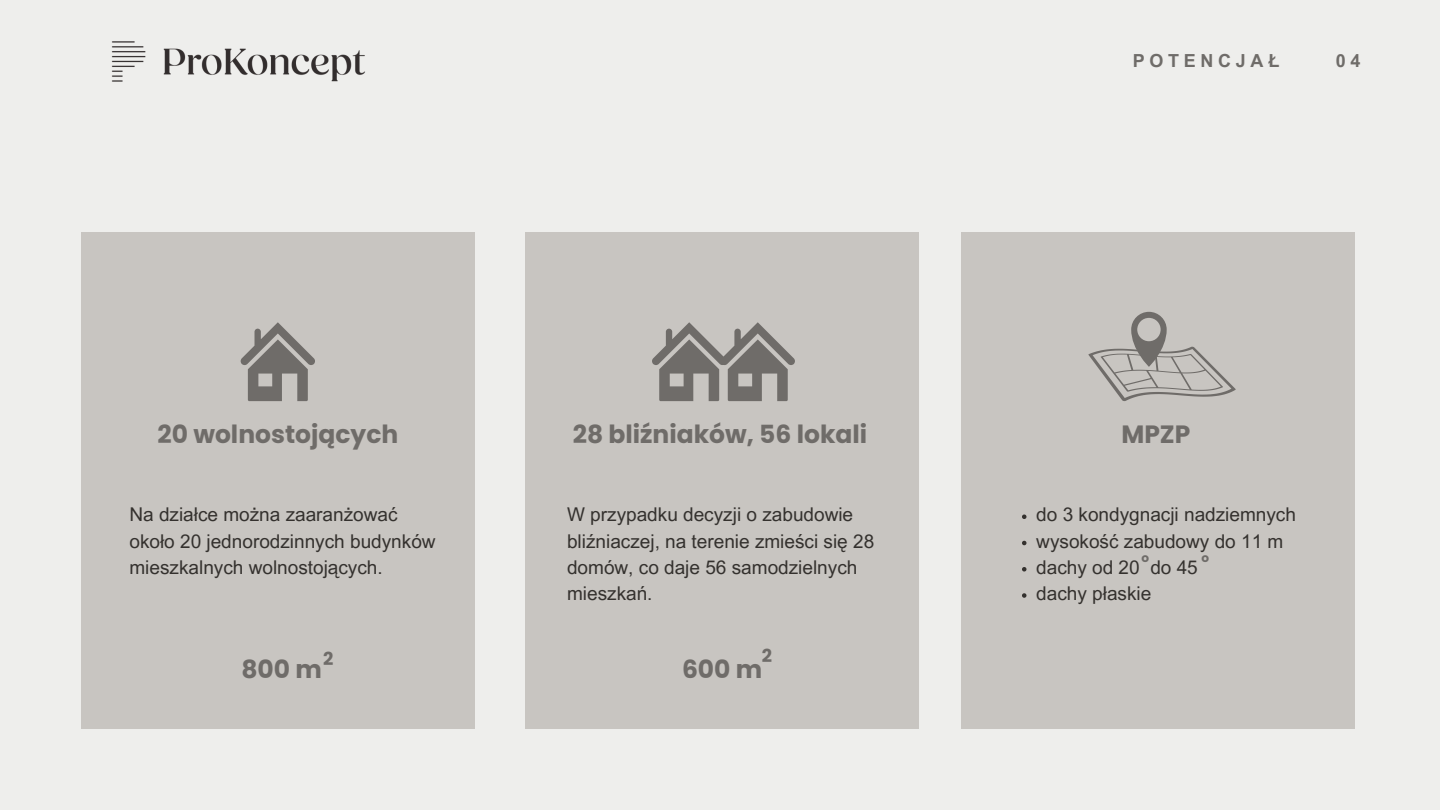
<style>
.page{position:relative;width:1440px;height:810px;background:#eeeeec}
.page>*{position:absolute;margin:0;border:0;box-sizing:border-box;transform-origin:0 0}
.t1{font:700 25px "Poppins";color:#6f6c69}
.t2{font:19px/26.2px "Arial MT Pro";color:#34312e}
.t3{font:700 18px "Arial MT Pro";letter-spacing:.26em;color:#6f6c69}
.t4{font:700 18px "Poppins";color:#6f6c69}
.t5{font:700 12px "Poppins";color:#6f6c69}
</style>
<div class="page">
<img style="left:111px;top:41px;width:254px;height:41px">
<div style="left:81px;top:232px;width:394px;height:497px;background:#c8c5c1"></div>
<div style="left:961px;top:232px;width:394px;height:497px;background:#c8c5c1"></div>
<div style="left:525px;top:232px;width:393px;height:497px;background:#c8c5c1"></div>
<svg style="left:240px;top:322px;width:75px;height:79px"></svg>
<svg style="left:652px;top:322px;width:143px;height:79px"></svg>
<svg style="left:1088px;top:312px;width:147px;height:89px"></svg>
<svg style="left:1022px;top:515px;width:4px;height:4px"></svg>
<svg style="left:1022px;top:541px;width:4px;height:4px"></svg>
<svg style="left:1022px;top:567px;width:4px;height:5px"></svg>
<svg style="left:1022px;top:593px;width:4px;height:5px"></svg>
<p class="t3" style="left:1133px;top:54px;width:148px">POTENCJAŁ</p>
<h3 class="t3" style="left:1336px;top:54px;width:26px">0 4</h3>
<p class="t1" style="left:158px;top:417px;width:242px">20 wolnostojących</p>
<h2 class="t1" style="left:573px;top:417px;width:296px">28 bliźniaków, 56 lokali</h2>
<p class="t1" style="left:1121px;top:417px;width:71px">MPZP</p>
<p class="t2" style="left:129px;top:504px;width:308px">Na działce można zaaranżować około 20 jednorodzinnych budynków mieszkalnych wolnostojących.</p>
<h2 class="t2" style="left:567px;top:504px;width:309px">W przypadku decyzji o zabudowie bliźniaczej, na terenie zmieści się 28 domów, co daje 56 samodzielnych mieszkań.</h2>
<h2 class="t4" style="left:323px;top:646px;width:12px">2</h2>
<p class="t4" style="left:762px;top:643px;width:12px">2</p>
<p class="t1" style="left:241px;top:652px;width:82px">800 m</p>
<p class="t1" style="left:682px;top:652px;width:82px">600 m</p>
<h2 class="t2" style="left:1036px;top:504px;width:261px">do 3 kondygnacji nadziemnych</h2>
<p class="t2" style="left:1036px;top:530px;width:249px">wysokość zabudowy do 11 m</p>
<p class="t2" style="left:1036px;top:556px;width:163px">dachy od 20 do 45</p>
<h1 class="t2" style="left:1036px;top:583px;width:117px">dachy płaskie</h1>
<p class="t5" style="left:1141px;top:549px;width:9px">o</p>
<p class="t5" style="left:1201px;top:549px;width:9px">o</p>
</div>
